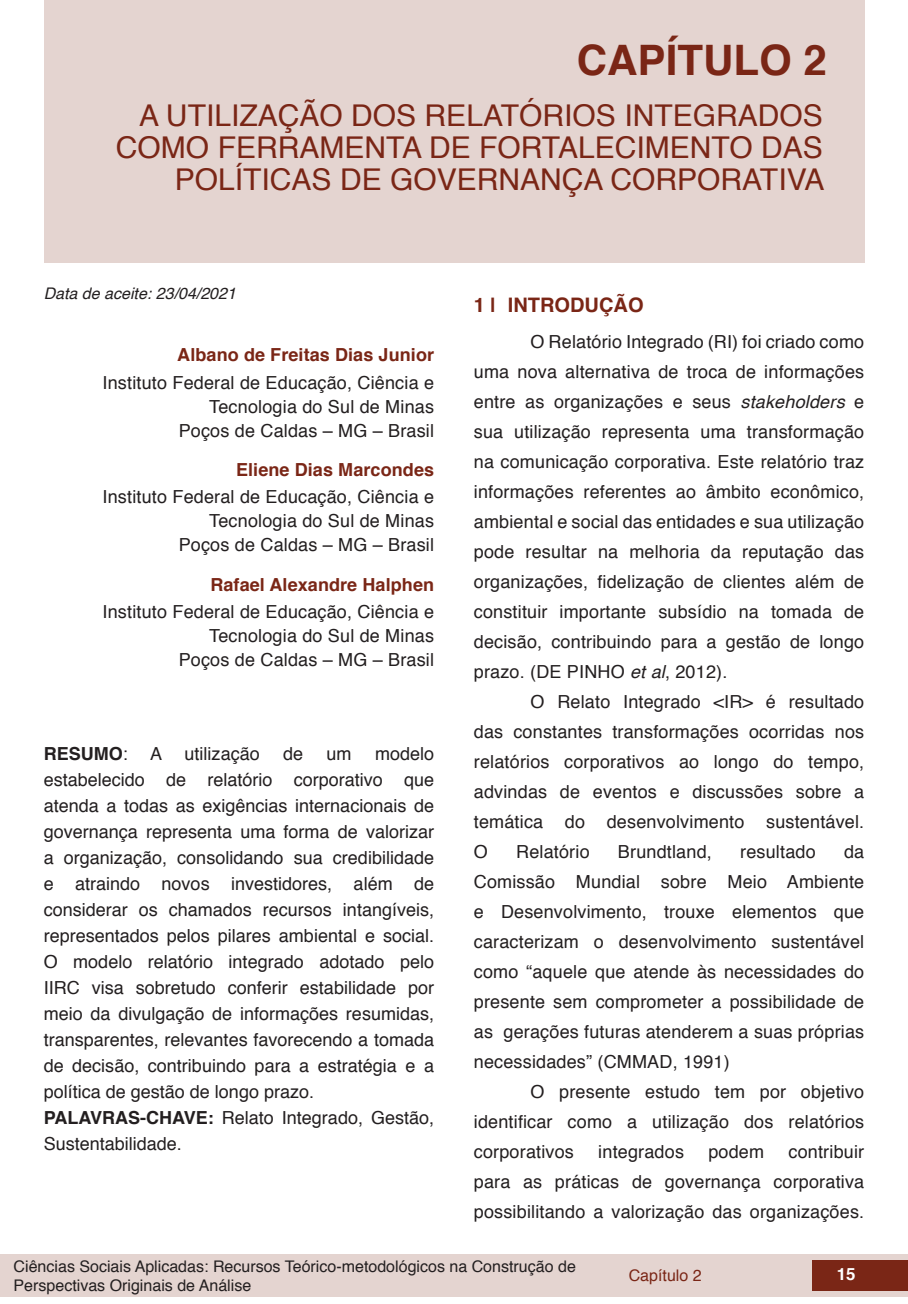
<style>
.page{position:relative;width:908px;height:1304px;background:#fff}
.page>*{position:absolute;margin:0;border:0;box-sizing:border-box;transform-origin:0 0}
.capítulos{font:700 42px "Helvetica";color:#7a2616}
.nome_artigos{font:30px/32px "Helvetica";color:#7a2616;text-align:right}
.t1{font:700 20px "Helvetica";color:#7a2616}
.txt{font:18px/30px "Helvetica";letter-spacing:.01em;color:#231f20;text-align:justify}
.Resumos_e_PC_TXT{font:18px/26px "Helvetica";color:#231f20;text-align:justify}
.info_autores{font:18px/24px "Helvetica";letter-spacing:.01em;color:#231f20;text-align:right}
.nome_autores{font:700 18px "Helvetica";letter-spacing:.005em;color:#7a2616}
.t2{font:700 16.8px "Helvetica";color:#fff}
.t3{font:16px/18.2px "Helvetica";color:#231f20}
.t4{font:italic 16px "Helvetica";color:#231f20}
.t5{font:16px "Helvetica";color:#7a2616}
.s1{font-weight:700}
.s2{font-style:italic}
</style>
<div class="page">
<div style="left:0;top:1254px;width:906px;height:43px;background:#e4d4d0"></div>
<div style="left:812px;top:1261px;width:95px;height:30px;background:#7a2616"></div>
<div style="left:44px;top:0;width:819px;height:263px;background:#e4d4d0"></div>
<p class="capítulos" style="left:576px;top:26px;width:251px">CAPÍTULO 2</p>
<p class="nome_artigos" style="left:116px;top:101px;width:709px">A UTILIZAÇÃO DOS RELATÓRIOS INTEGRADOS<br>COMO FERRAMENTA DE FORTALECIMENTO DAS<br>POLÍTICAS DE GOVERNANÇA CORPORATIVA</p>
<p class="t4" style="left:44px;top:280px;width:194px">Data de aceite: 23/04/2021</p>
<p class="nome_autores" style="left:177px;top:341px;width:258px">Albano de Freitas Dias Junior</p>
<p class="info_autores" style="left:102px;top:371px;width:333px">Instituto Federal de Educação, Ciência e<br>Tecnologia do Sul de Minas</p>
<p class="info_autores" style="left:179px;top:419px;width:257px">Poços de Caldas – MG – Brasil</p>
<p class="nome_autores" style="left:236px;top:455px;width:199px">Eliene Dias Marcondes</p>
<p class="info_autores" style="left:102px;top:486px;width:333px">Instituto Federal de Educação, Ciência e<br>Tecnologia do Sul de Minas</p>
<p class="info_autores" style="left:179px;top:534px;width:257px">Poços de Caldas – MG – Brasil</p>
<p class="nome_autores" style="left:210px;top:570px;width:225px">Rafael Alexandre Halphen</p>
<p class="info_autores" style="left:102px;top:600px;width:333px">Instituto Federal de Educação, Ciência e<br>Tecnologia do Sul de Minas</p>
<p class="info_autores" style="left:179px;top:648px;width:257px">Poços de Caldas – MG – Brasil</p>
<p class="Resumos_e_PC_TXT" style="left:44px;top:741px;width:217px"><span class="s1">RESUMO</span>: A utilização</p>
<p class="Resumos_e_PC_TXT" style="left:283px;top:741px;width:22px">de</p>
<p class="Resumos_e_PC_TXT" style="left:326px;top:741px;width:27px">um</p>
<p class="Resumos_e_PC_TXT" style="left:44px;top:741px;width:392px;text-indent:331px">modelo estabelecido de relatório corporativo que atenda a todas as exigências internacionais de governança representa uma forma de valorizar a organização, consolidando sua credibilidade e atraindo novos investidores, além de considerar os chamados recursos intangíveis, representados pelos pilares ambiental e social.<br>O modelo relatório integrado adotado pelo IIRC visa sobretudo conferir estabilidade por meio da divulgação de informações resumidas, transparentes, relevantes favorecendo a tomada de decisão, contribuindo para a estratégia e a política de gestão de longo prazo.</p>
<p class="Resumos_e_PC_TXT" style="left:44px;top:1105px;width:392px"><span class="s1">PALAVRAS-CHAVE:</span> Relato Integrado, Gestão,<br>Sustentabilidade.</p>
<p class="t1" style="left:473px;top:289px;width:171px">1 | INTRODUÇÃO</p>
<p class="txt" style="left:473px;top:327px;width:392px;text-indent:57px">O Relatório Integrado (RI) foi criado como uma nova alternativa de troca de informações entre as organizações e seus <span class="s2">stakeholders</span> e sua utilização representa uma transformação na comunicação corporativa. Este relatório traz informações referentes ao âmbito econômico, ambiental e social das entidades e sua utilização pode resultar na melhoria da reputação das organizações, fidelização de clientes além de constituir importante subsídio na tomada de decisão, contribuindo para a gestão de longo prazo. (DE PINHO <span class="s2">et al</span>, 2012).</p>
<p class="txt" style="left:473px;top:687px;width:392px;text-indent:57px">O Relato Integrado &lt;IR&gt; é resultado das constantes transformações ocorridas nos relatórios corporativos ao longo do tempo, advindas de eventos e discussões sobre a temática do desenvolvimento sustentável.<br>O</p>
<p class="txt" style="left:516px;top:837px;width:75px">Relatório</p>
<p class="txt" style="left:617px;top:837px;width:95px">Brundtland,</p>
<p class="txt" style="left:739px;top:837px;width:77px">resultado</p>
<p class="txt" style="left:473px;top:837px;width:392px;text-indent:370px">da Comissão Mundial sobre Meio Ambiente e Desenvolvimento, trouxe elementos que caracterizam o desenvolvimento sustentável como “aquele que atende às necessidades do presente sem comprometer a possibilidade de as gerações futuras atenderem a suas próprias necessidades” (CMMAD, 1991)</p>
<p class="txt" style="left:473px;top:1077px;width:392px;text-indent:57px">O presente estudo tem por objetivo identificar como a utilização dos relatórios corporativos</p>
<p class="txt" style="left:473px;top:1137px;width:392px;text-indent:314px">contribuir para as práticas de governança corporativa possibilitando a valorização das organizações.</p>
<p class="txt" style="left:598px;top:1137px;width:87px">integrados</p>
<p class="txt" style="left:708px;top:1137px;width:57px">podem</p>
<p class="t3" style="left:14px;top:1258px;width:563px">Ciências Sociais Aplicadas: Recursos Teórico-metodológicos na Construção de<br>Perspectivas Originais de Análise</p>
<p class="t5" style="left:628px;top:1263px;width:74px">Capítulo 2</p>
<p class="t2" style="left:836px;top:1261px;width:20px">15</p>
</div>
